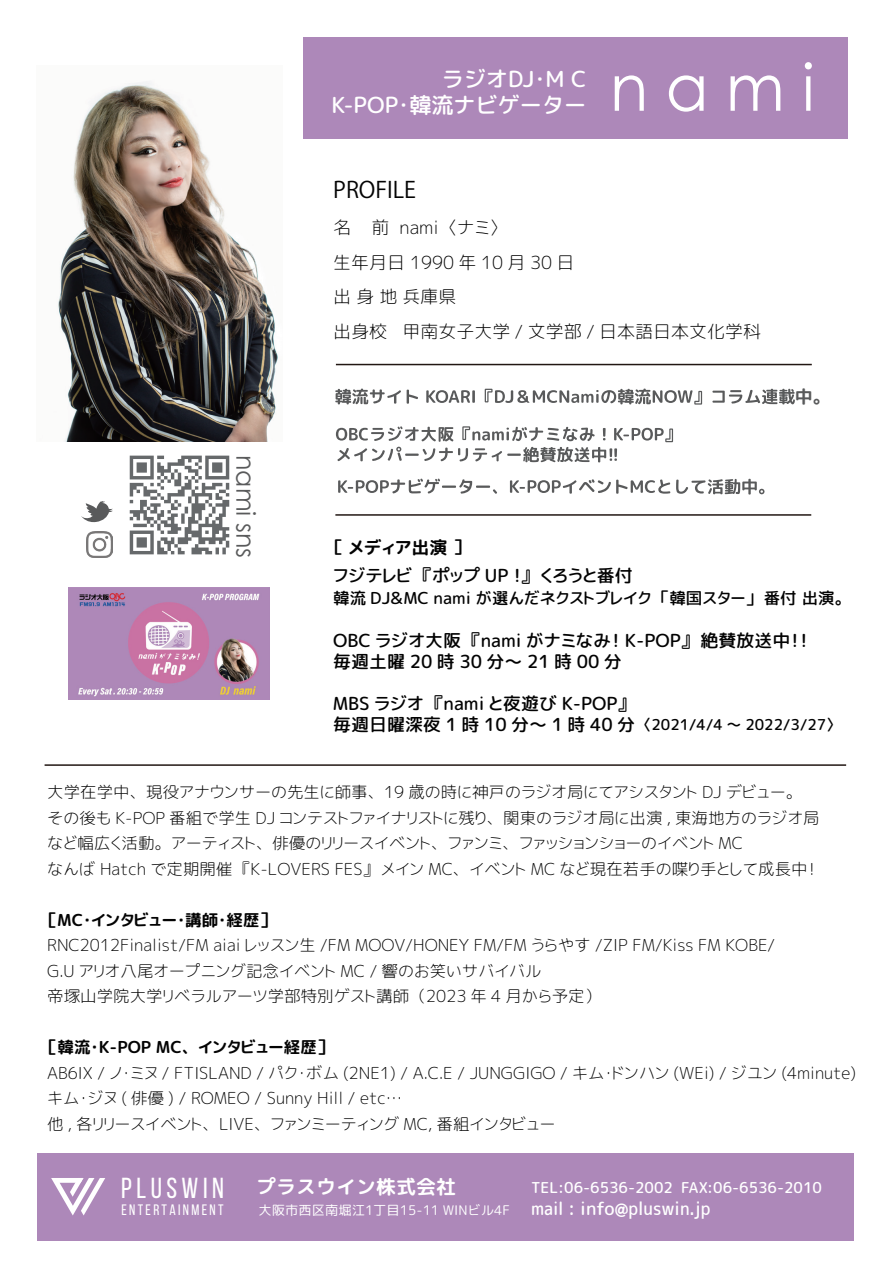
<style>
.page{position:relative;width:893px;height:1263px;background:#fff}
.page>*{position:absolute;margin:0;border:0;box-sizing:border-box;transform-origin:0 0}
.t1{font:64.8px "Century Gothic";color:#fff}
.t2{font:28.95px "Bebas Neue";color:#fff}
.t3{font:26.1px "Century Gothic";color:#595a5b}
.t4{font:22.5px "Koz Go Pr 6 N";color:#030303}
.t5{font:22.05px/26.5px "rounded mgenplus 1 p medium";color:#fff;text-align:right}
.t6{font:19.95px "rounded mgenplus 2 c bold";color:#fff}
.t7{font:18px/21px "rounded mgenplus 2 pp medium";color:#030303}
.t8{font:18px/34.5px "rounded mgenplus 2 pp light";color:#030303}
.t9{font:18px "Corporate Logo Medium";color:#fff;scale:.92 1}
.t10{font:18px "rounded mgenplus 2 pp bold";color:#030303}
.t11{font:18px "rounded mgenplus 2 pp bold";color:#595a5b}
.t12{font:16.5px/25.5px "rounded mgenplus 2 pp light";color:#030303}
.t13{font:16.5px "rounded mgenplus 2 pp bold";color:#030303}
.t14{font:16.5px "rounded mgenplus 2 pp medium";color:#030303}
.t15{font:15.15px "Bebas Neue";color:#fff}
.t16{font:15px "rounded mgenplus 2 pp medium";color:#030303}
.t17{font:15px "rounded mgenplus 2 c medium";color:#fff}
.t18{font:13.35px "rounded mgenplus 2 c regular";color:#fff}
.s1{font-size:16.5px}
.s2{font-size:18px}
.s3{font-family:"rounded mgenplus 2 c medium"}
</style>
<div class="page">
<div style="left:303px;top:38px;width:545px;height:101px;background:#ad88b9"></div>
<img style="left:86px;top:531px;width:27px;height:26px">
<svg style="left:81px;top:501px;width:32px;height:22px"></svg>
<img style="left:129px;top:455px;width:101px;height:100px">
<svg style="left:335px;top:389px;width:66px;height:15px"></svg>
<svg style="left:407px;top:390px;width:11px;height:14px"></svg>
<svg style="left:426px;top:390px;width:49px;height:13px"></svg>
<svg style="left:485px;top:389px;width:217px;height:16px"></svg>
<svg style="left:712px;top:389px;width:83px;height:15px"></svg>
<svg style="left:338px;top:479px;width:159px;height:15px"></svg>
<svg style="left:510px;top:479px;width:160px;height:15px"></svg>
<svg style="left:676px;top:479px;width:88px;height:15px"></svg>
<svg style="left:336px;top:426px;width:337px;height:36px"></svg>
<hr style="left:336px;top:364px;width:476px;height:1px;background:#221713">
<hr style="left:335px;top:514px;width:476px;height:2px;background:#221713">
<div style="left:37px;top:1153px;width:817px;height:88px;background:#ad88b9"></div>
<svg style="left:51px;top:1178px;width:54px;height:37px"></svg>
<img style="left:69px;top:588px;width:201px;height:112px">
<img style="left:58px;top:81px;width:220px;height:360px">
<hr style="left:45px;top:764px;width:801px;height:2px;background:#221713">
<h3 class="t5" style="left:331px;top:66px;width:256px">ラジオDJ･M C<br>K-POP･韓流ナビゲーター</h3>
<h3 class="t4" style="left:333px;top:177px;width:84px">PROFILE</h3>
<h1 class="t1" style="left:610px;top:42px;width:206px">n a m i</h1>
<h3 class="t3" style="left:264px;top:455px;width:105px;rotate:90deg">nami sns</h3>
<p class="t8" style="left:333px;top:210px;width:430px">名 前 nami 〈ナミ〉<br>生年月日 1990 年 10 月 30 日<br>出 身 地 兵庫県<br>出身校 甲南女子大学 / 文学部 / 日本語日本文化学科</p>
<p class="t11" style="left:795px;top:384px;width:28px">中。</p>
<p class="t10" style="left:333px;top:534px;width:132px"><span class="s1">［</span> メディア出演 <span class="s1">］</span></p>
<p class="t7" style="left:333px;top:565px;width:301px">フジテレビ『ポップ UP !』くろうと番付</p>
<p class="t14" style="left:333px;top:586px;width:511px">韓流 DJ＆MC nami が選んだネクストブレイク「韓国スター」番付 出演。</p>
<p class="t7" style="left:333px;top:630px;width:477px">OBC ラジオ大阪『nami がナミなみ！ K-POP』絶賛放送中！！毎週土曜 20 時 30 分～ 21 時 00 分</p>
<p class="t7" style="left:333px;top:693px;width:297px">MBS ラジオ『nami と夜遊び K-POP』</p>
<p class="t16" style="left:333px;top:714px;width:503px"><span class="s2">毎週日曜深夜 1 時 10 分～ 1 時 40 分</span>〈2021/4/4 ～ 2022/3/27〉</p>
<p class="t12" style="left:47px;top:779px;width:774px">大学在学中、現役アナウンサーの先生に師事、 19 歳の時に神戸のラジオ局にてアシスタント DJ デビュー。<br>その後も K-POP 番組で学生 DJ コンテストファイナリストに残り、関東のラジオ局に出演 , 東海地方のラジオ局など幅広く活動。アーティスト、俳優のリリースイベント、ファンミ、ファッションショーのイベント MC<br>なんば Hatch で定期開催『K-LOVERS FES』メイン MC、イベント MC など現在若手の喋り手として成長中！</p>
<p class="t13" style="left:47px;top:908px;width:224px">［MC･インタビュー･講師･経歴］</p>
<p class="t12" style="left:47px;top:932px;width:729px">RNC2012Finalist/FM aiai レッスン生 /FM MOOV/HONEY FM/FM うらやす /ZIP FM/Kiss FM KOBE/<br>G.U アリオ八尾オープニング記念イベント MC / 響のお笑いサバイバル<br>帝塚山学院大学リベラルアーツ学部特別ゲスト講師（2023 年 4 月から予定）</p>
<p class="t13" style="left:47px;top:1035px;width:282px">［韓流･K-POP MC、インタビュー経歴］</p>
<p class="t12" style="left:47px;top:1060px;width:810px">AB6IX / ノ･ミヌ / FTISLAND / パク･ボム (2NE1) / A.C.E / JUNGGIGO / キム･ドンハン (WEi) / ジユン (4minute)キム･ジヌ ( 俳優 ) / ROMEO / Sunny Hill / etc…<br>他 , 各リリースイベント、 LIVE、ファンミーティング MC, 番組インタビュー</p>
<h2 class="t2" style="left:121px;top:1173px;width:104px">P L U S W I N</h2>
<p class="t15" style="left:121px;top:1202px;width:104px">E N T E R T A I N M E N T</p>
<p class="t6" style="left:256px;top:1173px;width:201px">プラスウイン株式会社</p>
<p class="t17" style="left:531px;top:1177px;width:292px">TEL:06-6536-2002 FAX:06-6536-2010</p>
<p class="t9" style="left:531px;top:1197px;width:197px"><span class="s3">mail : info</span>@pluswin.jp</p>
<p class="t18" style="left:258px;top:1201px;width:253px">大阪市西区南堀江1丁目15-11 WINビル4F</p>
</div>
